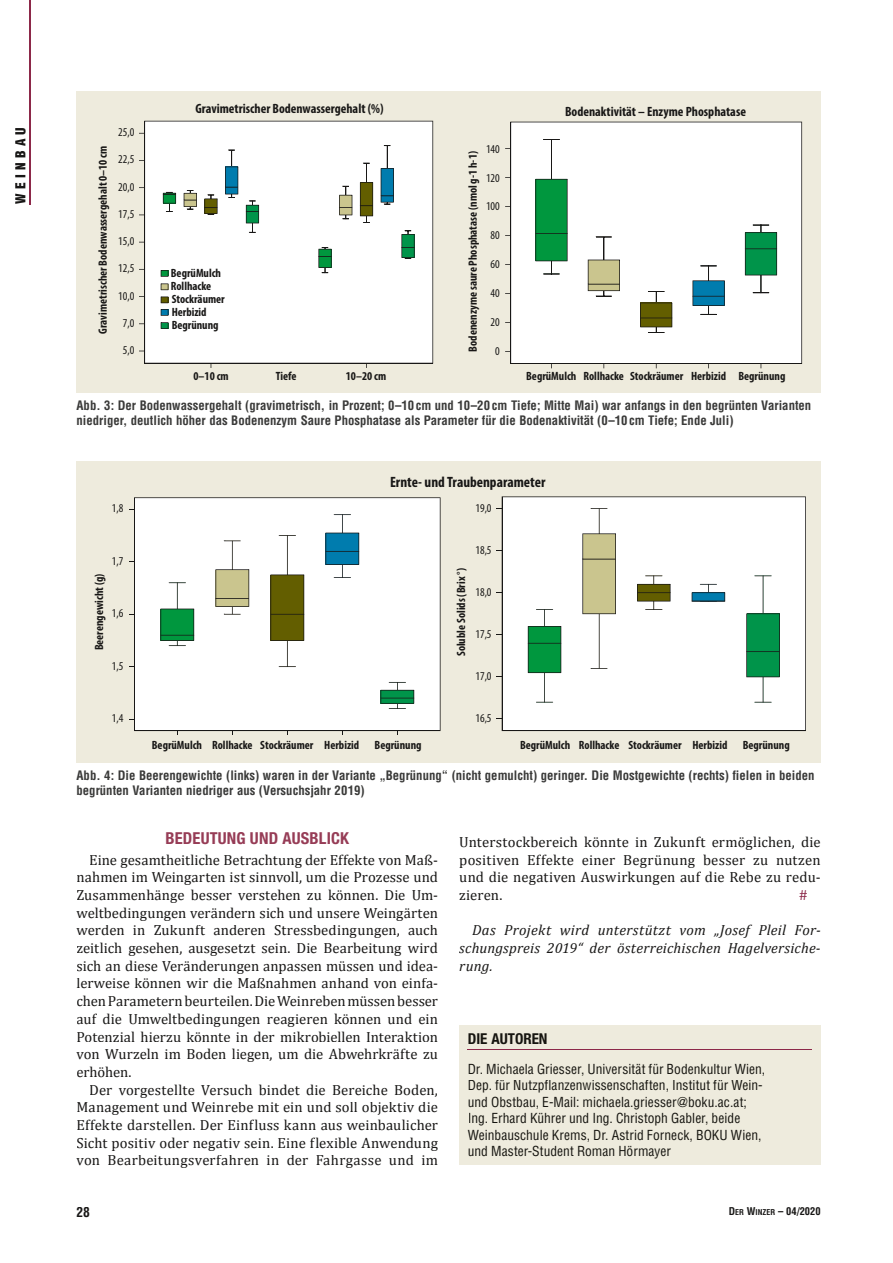
<style>
.page{position:relative;width:893px;height:1263px;background:#fff}
.page>*{position:absolute;margin:0;border:0;box-sizing:border-box;transform-origin:0 0}
.t1{font:700 condensed 16.5px "Helvetica Neue LT Std";letter-spacing:.01em;color:#963c56}
.t2{font:700 condensed 15px "Myriad Pro";color:#181716}
.t3{font:700 condensed 15px "Helvetica Neue LT Std";color:#161510}
.t4{font:14.7px/17.7px "Cambria";letter-spacing:.01em;color:#181716;text-align:justify}
.t5{font:italic 14.7px/17.7px "Cambria";letter-spacing:.015em;color:#181716;text-align:justify}
.t6{font:14.7px "Cambria";color:#8c2849}
.t7{font:condensed 13.5px/16.5px "Helvetica LT Std";letter-spacing:.005em;color:#161510}
.t8{font:700 condensed 13.5px "Myriad Pro";color:#181716}
.t9{font:900 condensed 13.5px "Helvetica LT Std";letter-spacing:.32em;color:#181716}
.t10{font:700 condensed 13.5px "Helvetica LT Std";color:#181716}
.t11{font:700 condensed 12.75px/15px "Helvetica LT Std";color:#3a3a39}
.t12{font:700 condensed 12px "Myriad Pro";color:#181716}
.t13{font:condensed 12px "Myriad Pro";color:#181716}
.t14{font:700 condensed 10.5px "Helvetica LT Std";color:#181716}
.s1{font-size:7.8px}
</style>
<div class="page">
<hr style="left:30px;top:0;width:1px;height:204px;background:#8c2849">
<div style="left:459px;top:1025px;width:362px;height:140px;background:#eeebdd"></div>
<hr style="left:468px;top:1049px;width:344px;height:1px;background:#8c2849">
<div style="left:77px;top:91px;width:744px;height:301px;background:#eeebdd"></div>
<div style="left:145px;top:121px;width:288px;height:242px;background:#fff"></div>
<hr style="left:145px;top:363px;width:288px;height:1px;background:#181716">
<hr style="left:144px;top:121px;width:1px;height:242px;background:#181716">
<svg style="left:163px;top:192px;width:13px;height:20px"></svg>
<svg style="left:318px;top:247px;width:14px;height:26px"></svg>
<svg style="left:184px;top:190px;width:13px;height:19px"></svg>
<svg style="left:339px;top:186px;width:13px;height:33px"></svg>
<svg style="left:204px;top:195px;width:14px;height:20px"></svg>
<svg style="left:360px;top:163px;width:13px;height:60px"></svg>
<svg style="left:225px;top:150px;width:13px;height:48px"></svg>
<svg style="left:381px;top:145px;width:13px;height:59px"></svg>
<svg style="left:246px;top:201px;width:13px;height:32px"></svg>
<svg style="left:401px;top:230px;width:14px;height:29px"></svg>
<svg style="left:161px;top:270px;width:7px;height:7px"></svg>
<svg style="left:161px;top:283px;width:7px;height:7px"></svg>
<svg style="left:161px;top:296px;width:7px;height:7px"></svg>
<svg style="left:161px;top:309px;width:7px;height:7px"></svg>
<svg style="left:161px;top:322px;width:7px;height:7px"></svg>
<svg style="left:510px;top:122px;width:292px;height:242px;background:#e6efe9"></svg>
<div style="left:77px;top:461px;width:744px;height:302px;background:#eeebdd"></div>
<div style="left:134px;top:497px;width:307px;height:234px;background:#fff"></div>
<div style="left:502px;top:496px;width:304px;height:235px;background:#fff"></div>
<hr style="left:135px;top:730px;width:305px;height:1px;background:#181716">
<hr style="left:134px;top:498px;width:1px;height:233px;background:#181716">
<svg style="left:160px;top:582px;width:34px;height:64px;background:#79be95"></svg>
<svg style="left:270px;top:535px;width:34px;height:132px;background:#a9a77b"></svg>
<svg style="left:325px;top:514px;width:34px;height:64px;background:#79b1c8"></svg>
<svg style="left:380px;top:682px;width:34px;height:27px"></svg>
<svg style="left:215px;top:540px;width:34px;height:75px;background:#d6d4bb"></svg>
<hr style="left:502px;top:730px;width:303px;height:1px;background:#181716">
<hr style="left:502px;top:497px;width:1px;height:234px;background:#181716">
<svg style="left:528px;top:609px;width:33px;height:94px;background:#7bc197"></svg>
<svg style="left:637px;top:575px;width:33px;height:35px"></svg>
<svg style="left:692px;top:584px;width:33px;height:18px"></svg>
<svg style="left:746px;top:575px;width:34px;height:128px;background:#7cc09e"></svg>
<svg style="left:582px;top:508px;width:34px;height:161px;background:#dad8be"></svg>
<p class="t9" style="left:12px;top:204px;width:78px;rotate:-90deg">WEINBAU</p>
<p class="t12" style="left:95px;top:334px;width:190px;rotate:-90deg">Gravimetrischer Bodenwassergehalt 0–10 cm</p>
<p class="t13" style="left:118px;top:125px;width:18px">25,0</p>
<p class="t13" style="left:118px;top:152px;width:18px">22,5</p>
<p class="t13" style="left:118px;top:179px;width:18px">20,0</p>
<p class="t13" style="left:118px;top:207px;width:18px">17,5</p>
<p class="t13" style="left:118px;top:234px;width:18px">15,0</p>
<p class="t13" style="left:118px;top:261px;width:18px">12,5</p>
<p class="t13" style="left:118px;top:288px;width:18px">10,0</p>
<p class="t13" style="left:123px;top:315px;width:13px">7,0</p>
<p class="t13" style="left:123px;top:343px;width:13px">5,0</p>
<p class="t8" style="left:196px;top:101px;width:189px">Gravimetrischer Bodenwassergehalt (%)</p>
<p class="t8" style="left:565px;top:103px;width:182px">Bodenaktivität – Enzyme Phosphatase</p>
<p class="t12" style="left:171px;top:265px;width:52px">BegrüMulch</p>
<p class="t12" style="left:171px;top:278px;width:42px">Rollhacke</p>
<p class="t12" style="left:172px;top:291px;width:55px">Stockräumer</p>
<p class="t12" style="left:172px;top:304px;width:36px">Herbizid</p>
<p class="t12" style="left:172px;top:317px;width:48px">Begrünung</p>
<p class="t13" style="left:486px;top:141px;width:15px">140</p>
<p class="t13" style="left:486px;top:170px;width:15px">120</p>
<p class="t13" style="left:486px;top:199px;width:15px">100</p>
<p class="t13" style="left:491px;top:228px;width:11px">80</p>
<p class="t13" style="left:491px;top:257px;width:11px">60</p>
<p class="t13" style="left:491px;top:286px;width:11px">40</p>
<p class="t13" style="left:491px;top:315px;width:11px">20</p>
<p class="t13" style="left:495px;top:344px;width:6px">0</p>
<p class="t12" style="left:465px;top:352px;width:202px;rotate:-90deg">Bodenenzyme saure Phosphatase (nmol g-1 h-1)</p>
<p class="t12" style="left:193px;top:369px;width:37px">0–10 cm</p>
<p class="t12" style="left:276px;top:369px;width:22px">Tiefe</p>
<p class="t12" style="left:346px;top:369px;width:42px">10–20 cm</p>
<p class="t12" style="left:738px;top:369px;width:48px">Begrünung</p>
<p class="t12" style="left:526px;top:369px;width:52px">BegrüMulch</p>
<p class="t12" style="left:583px;top:369px;width:42px">Rollhacke</p>
<p class="t12" style="left:630px;top:369px;width:55px">Stockräumer</p>
<p class="t12" style="left:691px;top:369px;width:36px">Herbizid</p>
<p class="t11" style="left:77px;top:398px;width:736px">Abb. 3: Der Bodenwassergehalt (gravimetrisch, in Prozent; 0–10 cm und 10–20 cm Tiefe; Mitte Mai) war anfangs in den begrünten Varianten niedriger, deutlich höher das Bodenenzym Saure Phosphatase als Parameter für die Bodenaktivität (0–10 cm Tiefe; Ende Juli)</p>
<p class="t2" style="left:390px;top:472px;width:157px">Ernte- und Traubenparameter</p>
<p class="t13" style="left:112px;top:501px;width:13px">1,8</p>
<p class="t13" style="left:475px;top:501px;width:18px">19,0</p>
<p class="t13" style="left:475px;top:543px;width:18px">18,5</p>
<p class="t13" style="left:112px;top:553px;width:13px">1,7</p>
<p class="t12" style="left:92px;top:650px;width:78px;rotate:-90deg">Beerengewicht (g)</p>
<p class="t13" style="left:112px;top:606px;width:13px">1,6</p>
<p class="t13" style="left:112px;top:658px;width:13px">1,5</p>
<p class="t13" style="left:112px;top:711px;width:13px">1,4</p>
<p class="t12" style="left:454px;top:656px;width:89px;rotate:-90deg">Soluble Solids (Brix °)</p>
<p class="t13" style="left:475px;top:585px;width:18px">18,0</p>
<p class="t13" style="left:475px;top:627px;width:18px">17,5</p>
<p class="t13" style="left:475px;top:669px;width:18px">17,0</p>
<p class="t13" style="left:475px;top:711px;width:18px">16,5</p>
<p class="t12" style="left:152px;top:737px;width:209px">BegrüMulch Rollhacke Stockräumer Herbizid</p>
<p class="t12" style="left:375px;top:737px;width:48px">Begrünung</p>
<p class="t12" style="left:520px;top:737px;width:209px">BegrüMulch Rollhacke Stockräumer Herbizid</p>
<p class="t12" style="left:743px;top:737px;width:48px">Begrünung</p>
<p class="t11" style="left:77px;top:768px;width:739px">Abb. 4: Die Beerengewichte (links) waren in der Variante „Begrünung“ (nicht gemulcht) geringer. Die Mostgewichte (rechts) fielen in beiden begrünten Varianten niedriger aus (Versuchsjahr 2019)</p>
<p class="t1" style="left:166px;top:828px;width:185px">BEDEUTUNG UND AUSBLICK</p>
<p class="t4" style="left:77px;top:851px;width:363px;text-indent:13px">Eine gesamtheitliche Betrachtung der Effekte von Maß&shy;nahmen im Weingarten ist sinnvoll, um die Prozesse und Zusammenhänge besser verstehen zu können. Die Um&shy;weltbedingungen verändern sich und unsere Weingärten werden in Zukunft anderen Stressbedingungen, auch zeitlich gesehen, ausgesetzt sein. Die Bearbeitung wird sich an diese Veränderungen anpassen müssen und idea&shy;lerweise können wir die Maßnahmen anhand von einfa&shy;chen Parametern beurteilen. Die Weinreben müssen besser auf die Umweltbedingungen reagieren können und ein Potenzial hierzu könnte in der mikrobiellen Interaktion von Wurzeln im Boden liegen, um die Abwehrkräfte zu erhöhen.</p>
<p class="t4" style="left:77px;top:1081px;width:363px;text-indent:13px">Der vorgestellte Versuch bindet die Bereiche Boden, Management und Weinrebe mit ein und soll objektiv die Effekte darstellen. Der Einfluss kann aus weinbaulicher Sicht positiv oder negativ sein. Eine flexible Anwendung von Bearbeitungsverfahren in der Fahrgasse und im</p>
<p class="t4" style="left:459px;top:833px;width:363px">Unterstockbereich könnte in Zukunft ermöglichen, die positiven Effekte einer Begrünung besser zu nutzen und die negativen Auswirkungen auf die Rebe zu redu&shy;zieren.</p>
<p class="t6" style="left:799px;top:886px;width:11px">#</p>
<p class="t5" style="left:459px;top:921px;width:363px;text-indent:13px">Das Projekt wird unterstützt vom „Josef Pleil For&shy;schungspreis 2019“ der österreichischen Hagelversiche&shy;rung.</p>
<p class="t3" style="left:468px;top:1030px;width:81px">DIE AUTOREN</p>
<p class="t7" style="left:468px;top:1060px;width:299px">Dr. Michaela Griesser, Universität für Bodenkultur Wien, Dep. für Nutzpflanzenwissenschaften, Institut für Wein&shy;und Obstbau, E-Mail: michaela.griesser@boku.ac.at; Ing. Erhard Kührer und Ing. Christoph Gabler, beide Weinbauschule Krems, Dr. Astrid Forneck, BOKU Wien, und Master-Student Roman Hörmayer</p>
<p class="t10" style="left:77px;top:1204px;width:15px">28</p>
<p class="t14" style="left:729px;top:1205px;width:93px">D<span class="s1">ER</span> W<span class="s1">INZER</span> – 04/2020</p>
</div>
